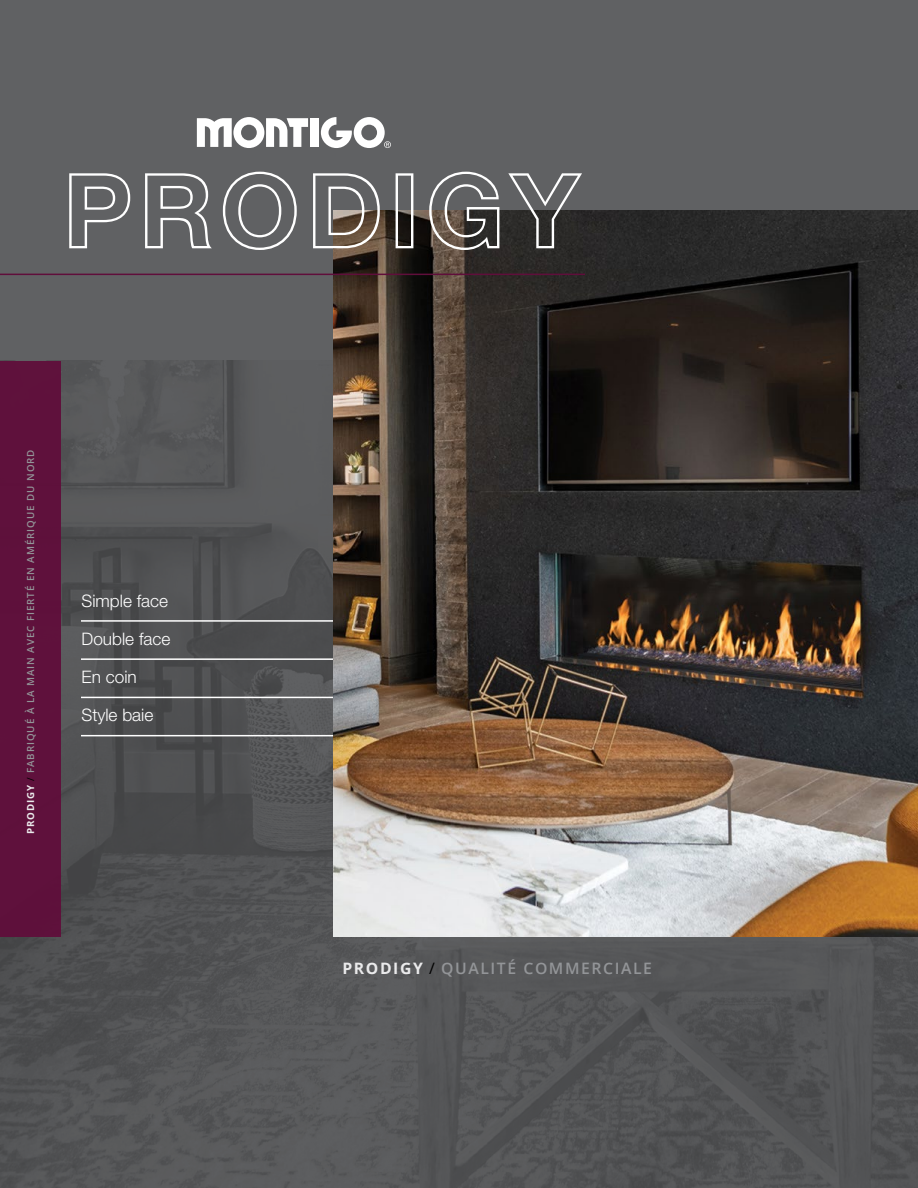
<style>
.page{position:relative;width:918px;height:1188px;background:#606163}
.page>*{position:absolute;margin:0;border:0;box-sizing:border-box;transform-origin:0 0}
.t1{font:105px "Helvetica Neue LT Pro Bd Ou";letter-spacing:.05em;color:#fff}
.t2{font:300 17.25px "Helvetica Neue LT Pro";color:#fff}
.t3{font:600 15.75px "Open Sans";letter-spacing:.1em;color:#939598}
.t4{font:600 9.75px "Open Sans";letter-spacing:.1em;color:#939598}
.s1{font-weight:700;color:#eaeaeb}
.s2{font-weight:400;color:#000}
</style>
<div class="page">
<img style="left:0;top:361px;width:918px;height:827px">
<img style="left:333px;top:211px;width:585px;height:726px">
<div style="left:0;top:361px;width:61px;height:576px;background:#600e3b"></div>
<hr style="left:81px;top:620px;width:252px;height:2px;background:#fff">
<hr style="left:81px;top:658px;width:252px;height:2px;background:#fff">
<hr style="left:81px;top:697px;width:252px;height:1px;background:#fff">
<hr style="left:81px;top:735px;width:252px;height:1px;background:#fff">
<svg style="left:321px;top:117px;width:70px;height:31px"></svg>
<div style="left:311px;top:118px;width:8px;height:29px;background:#fff"></div>
<svg style="left:197px;top:117px;width:111px;height:31px"></svg>
<hr style="left:0;top:274px;width:585px;height:1px;background:#600e3b">
<h1 class="t1" style="left:63px;top:144px;width:519px">PRODIGY</h1>
<p class="t4" style="left:24px;top:834px;width:387px;rotate:-90deg"><span class="s1">PRODIGY</span> <span class="s2">/</span> FABRIQUÉ À LA MAIN AVEC FIERTÉ EN AMÉRIQUE DU NORD</p>
<h2 class="t2" style="left:81px;top:590px;width:88px">Simple face</h2>
<h2 class="t2" style="left:82px;top:628px;width:90px">Double face</h2>
<h2 class="t2" style="left:82px;top:666px;width:57px">En coin</h2>
<h2 class="t2" style="left:81px;top:705px;width:73px">Style baie</h2>
<h3 class="t3" style="left:342px;top:957px;width:311px"><span class="s1">PRODIGY</span> <span class="s2">/</span> QUALITÉ COMMERCIALE</h3>
</div>
